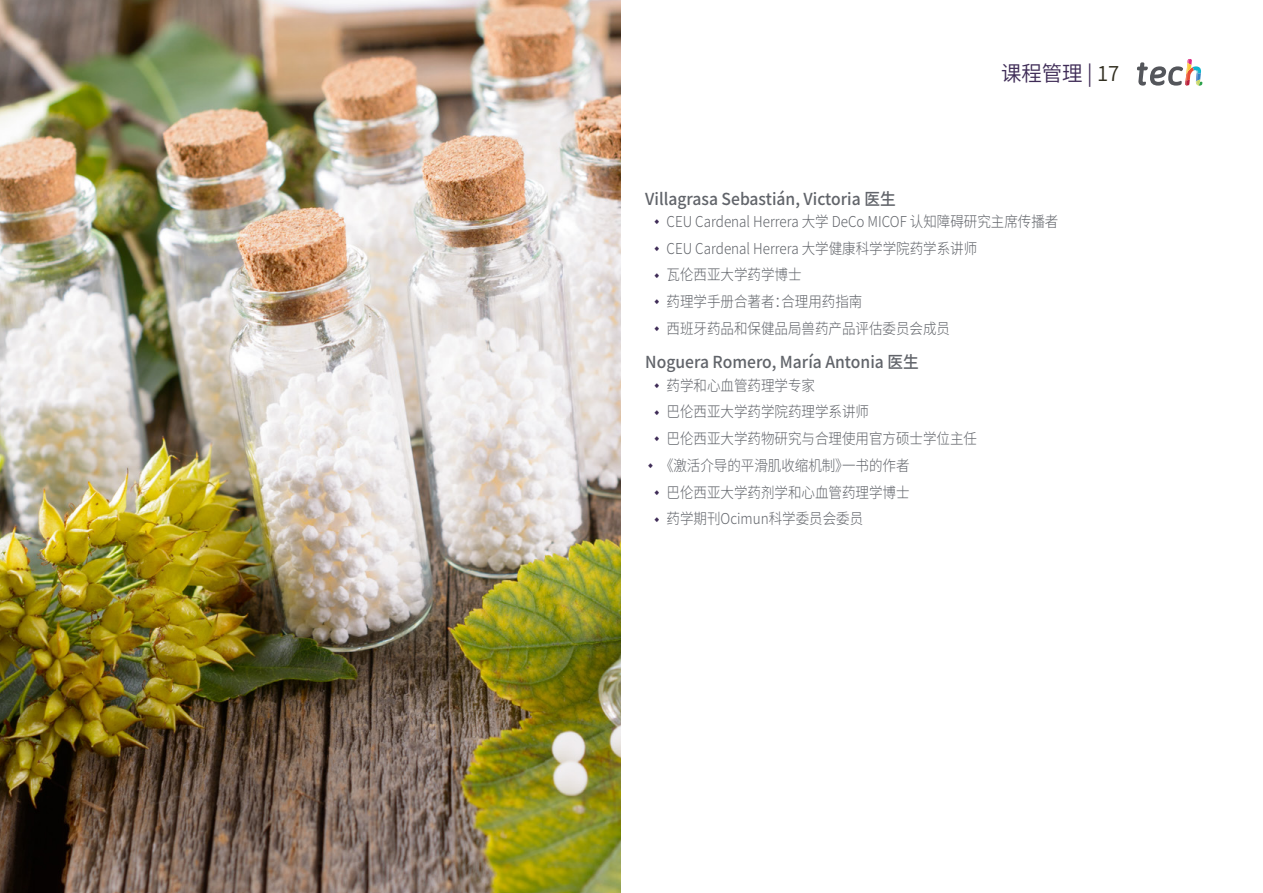
<style>
.page{position:relative;width:1263px;height:893px;background:#fff}
.page>*{position:absolute;margin:0;border:0;box-sizing:border-box;transform-origin:0 0}
.t1{font:21px "Source Han Sans CN";color:#3e2b56}
.t2{font:500 16.5px "Source Han Sans CN";color:#61646a;scale:.95 1}
.t3{font:300 15px/26.7px "Source Han Sans CN";color:#61646a;scale:.9 1}
.s1{color:#312e20}
</style>
<div class="page">
<img style="left:0;top:0;width:621px;height:893px">
<svg style="left:1137px;top:59px;width:65px;height:27px"></svg>
<h1 class="t1" style="left:1001px;top:61px;width:120px">课程管理 | <span class="s1">17</span></h1>
<p class="t2" style="left:645px;top:189px;width:265px">Villagrasa Sebastián, Victoria 医生</p>
<p class="t3" style="left:666px;top:208px;width:437px">CEU Cardenal Herrera 大学 DeCo MICOF 认知障碍研究主席传播者<br>CEU Cardenal Herrera 大学健康科学学院药学系讲师<br>瓦伦西亚大学药学博士<br>药理学手册合著者：合理用药指南<br>西班牙药品和保健品局兽药产品评估委员会成员</p>
<p class="t2" style="left:645px;top:353px;width:289px">Noguera Romero, María Antonia 医生</p>
<p class="t3" style="left:666px;top:372px;width:166px">药学和心血管药理学专家</p>
<p class="t3" style="left:666px;top:399px;width:226px">巴伦西亚大学药学院药理学系讲师</p>
<p class="t3" style="left:666px;top:425px;width:346px">巴伦西亚大学药物研究与合理使用官方硕士学位主任</p>
<p class="t3" style="left:660px;top:452px;width:279px">《激活介导的平滑肌收缩机制》一书的作者</p>
<p class="t3" style="left:666px;top:479px;width:271px">巴伦西亚大学药剂学和心血管药理学博士</p>
<p class="t3" style="left:666px;top:506px;width:220px">药学期刊Ocimun科学委员会委员</p>
</div>
